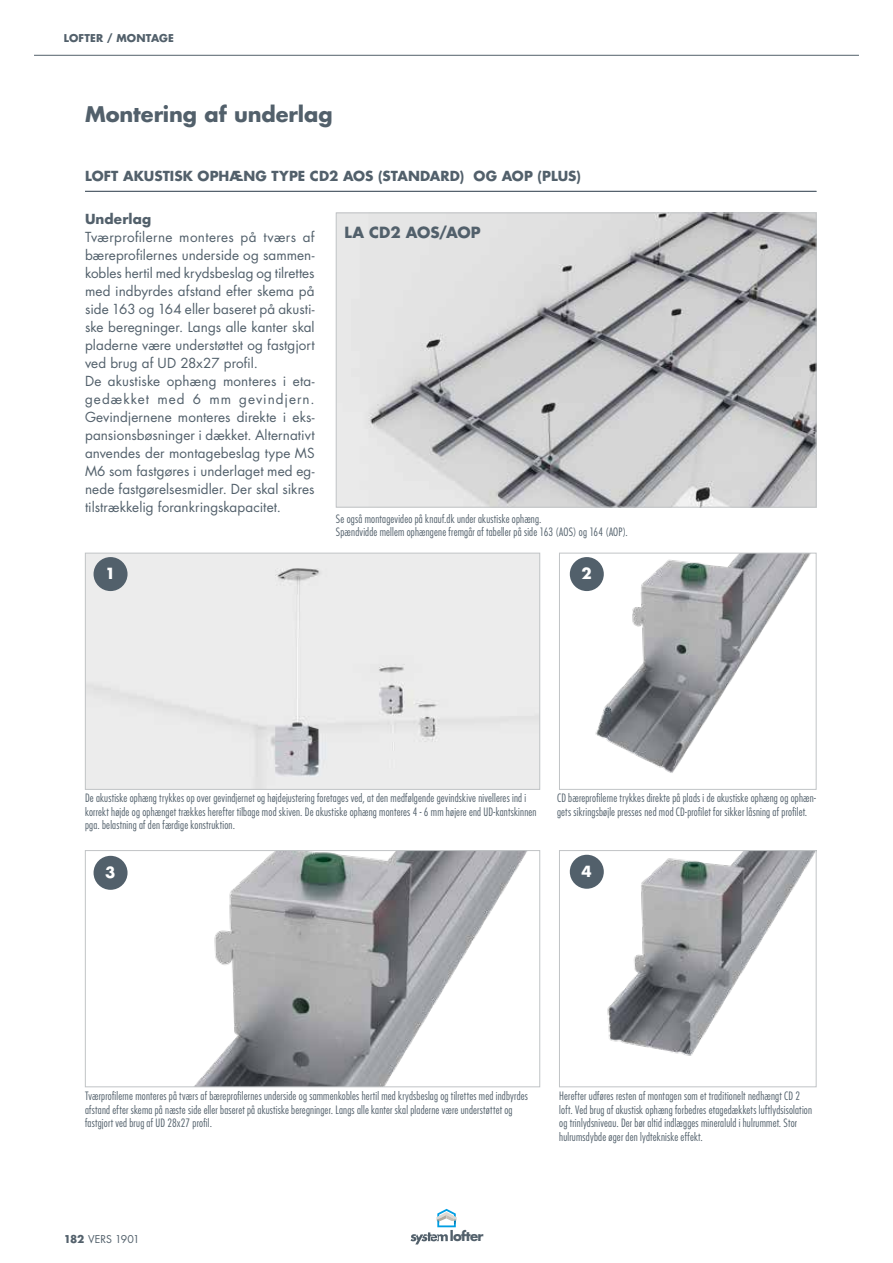
<style>
.page{position:relative;width:893px;height:1263px;background:#fff}
.page>*{position:absolute;margin:0;border:0;box-sizing:border-box;transform-origin:0 0}
.t1{font:700 21px "Futura Std";letter-spacing:-.005em;color:#52606b}
.t2{font:700 15px "Futura Std";letter-spacing:-.01em;color:#52606b}
.t3{font:700 15px "Futura Std";color:#fff}
.t4{font:13.5px/18px "Futura Std";letter-spacing:.005em;color:#52606b}
.t5{font:700 13.5px "Futura Std";letter-spacing:.005em;color:#52606b}
.t6{font:700 13.35px "Futura Std";letter-spacing:-.05em;color:#52606b}
.t7{font:300 condensed 11.25px/13.5px "Futura Std";letter-spacing:.015em;color:#52606b}
.t8{font:700 10.5px "Futura Std";letter-spacing:.01em;color:#52606b}
.t9{font:10.5px "Futura Std";color:#52606b}
.s1{font-weight:700}
</style>
<div class="page">
<hr style="left:34px;top:55px;width:825px;height:1px;background:#52606b">
<svg style="left:411px;top:1209px;width:46px;height:35px"></svg>
<img style="left:569px;top:555px;width:241px;height:218px">
<div style="left:559px;top:553px;width:257px;height:236px;border:1px solid #c1c4c6"></div>
<img style="left:569px;top:852px;width:245px;height:204px">
<div style="left:559px;top:850px;width:257px;height:237px;border:1px solid #c1c4c6"></div>
<div style="left:87px;top:555px;width:451px;height:232px;background:#ececec"></div>
<div style="left:85px;top:553px;width:455px;height:236px;border:1px solid #c1c4c6"></div>
<img style="left:93px;top:852px;width:434px;height:233px">
<div style="left:85px;top:850px;width:455px;height:237px;border:1px solid #c1c4c6"></div>
<img style="left:338px;top:215px;width:476px;height:290px">
<div style="left:336px;top:213px;width:480px;height:294px;border:1px solid #c1c4c6"></div>
<hr style="left:85px;top:191px;width:731px;height:1px;background:#52606b">
<div style="left:95px;top:559px;width:31px;height:30px;background:#52606b;border-radius:50%"></div>
<div style="left:94px;top:557px;width:34px;height:34px;border:3px solid #52606b;border-radius:50%"></div>
<div style="left:571px;top:559px;width:31px;height:30px;background:#52606b;border-radius:50%"></div>
<div style="left:570px;top:557px;width:34px;height:34px;border:3px solid #52606b;border-radius:50%"></div>
<div style="left:95px;top:857px;width:31px;height:31px;background:#52606b;border-radius:50%"></div>
<div style="left:94px;top:856px;width:34px;height:34px;border:3px solid #52606b;border-radius:50%"></div>
<div style="left:571px;top:856px;width:31px;height:31px;background:#52606b;border-radius:50%"></div>
<div style="left:570px;top:855px;width:34px;height:34px;border:3px solid #52606b;border-radius:50%"></div>
<p class="t8" style="left:64px;top:31px;width:112px">LOFTER / MONTAGE</p>
<h1 class="t1" style="left:85px;top:100px;width:249px">Montering af underlag</h1>
<p class="t5" style="left:85px;top:167px;width:497px">LOFT AKUSTISK OPHÆNG TYPE CD2 AOS (STANDARD) OG AOP (PLUS)</p>
<p class="t5" style="left:85px;top:210px;width:68px">Underlag</p>
<p class="t4" style="left:85px;top:228px;width:231px">Tværprofilerne monteres på tværs af bæreprofilernes underside og sammen&shy;kobles hertil med krydsbeslag og tilrettes med indbyrdes afstand efter skema på side 163 og 164 eller baseret på akusti&shy;ske beregninger. Langs alle kanter skal pladerne være understøttet og fastgjort ved brug af UD 28x27 profil.<br>De akustiske ophæng monteres i eta&shy;gedækket med 6 mm gevindjern.<br>Gevindjernene monteres direkte i eks&shy;pansionsbøsninger i dækket. Alternativt anvendes der montagebeslag type MS M6 som fastgøres i underlaget med eg&shy;nede fastgørelsesmidler. Der skal sikres tilstrækkelig forankringskapacitet.</p>
<p class="t7" style="left:336px;top:512px;width:294px">Se også montagevideo på knauf.dk under akustiske ophæng.<br>Spændvidde mellem ophængene fremgår af tabeller på side 163 (AOS) og 164 (AOP).</p>
<h2 class="t2" style="left:344px;top:222px;width:138px">LA CD2 AOS/AOP</h2>
<h2 class="t3" style="left:105px;top:563px;width:12px">1</h2>
<h2 class="t3" style="left:582px;top:563px;width:12px">2</h2>
<p class="t7" style="left:85px;top:791px;width:453px">De akustiske ophæng trykkes op over gevindjernet og højdejustering foretages ved, at den medfølgende gevindskive nivelleres ind i korrekt højde og ophænget trækkes herefter tilbage mod skiven. De akustiske ophæng monteres 4 - 6 mm højere end UD-kantskinnen pga. belastning af den færdige konstruktion.</p>
<p class="t7" style="left:557px;top:791px;width:260px">CD bæreprofilerne trykkes direkte på plads i de akustiske ophæng og ophæn&shy;gets sikringsbøjle presses ned mod CD-profilet for sikker låsning af profilet.</p>
<h2 class="t3" style="left:105px;top:862px;width:12px">3</h2>
<h2 class="t3" style="left:582px;top:861px;width:12px">4</h2>
<p class="t7" style="left:85px;top:1089px;width:444px">Tværprofilerne monteres på tværs af bæreprofilernes underside og sammenkobles hertil med krydsbeslag og tilrettes med indbyrdes afstand efter skema på næste side eller baseret på akustiske beregninger. Langs alle kanter skal pladerne være understøttet og fastgjort ved brug af UD 28x27 profil.</p>
<p class="t7" style="left:559px;top:1089px;width:254px">Herefter udføres resten af montagen som et traditionelt nedhængt CD 2 loft. Ved brug af akustisk ophæng forbedres etagedækkets luftlydsisolation og trinlydsniveau. Der bør altid indlægges mineraluld i hulrummet. Stor hulrumsdybde øger den lydtekniske effekt.</p>
<p class="t9" style="left:64px;top:1233px;width:77px"><span class="s1">182</span> VERS 1901</p>
<p class="t6" style="left:450px;top:1227px;width:35px">lofter</p>
</div>
